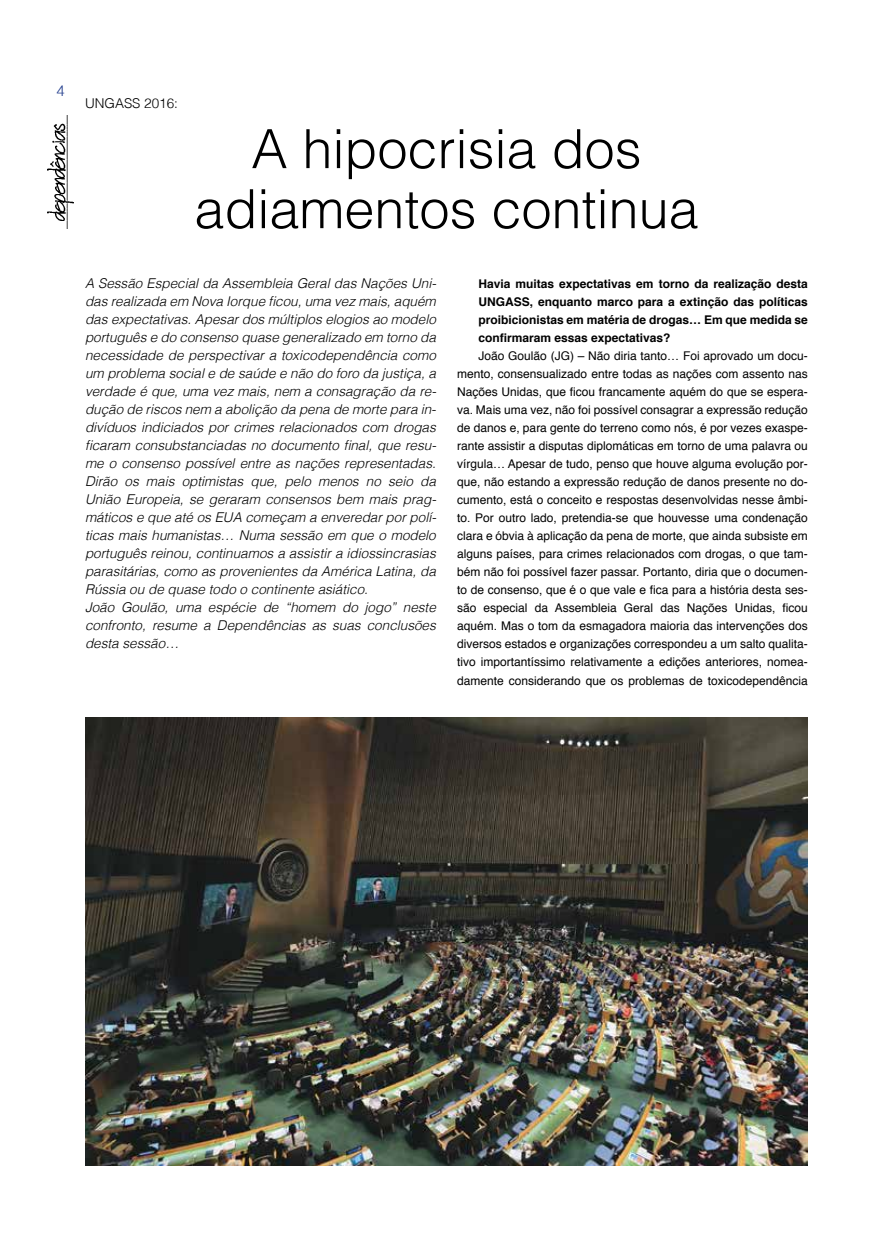
<style>
.page{position:relative;width:893px;height:1251px;background:#fff}
.page>*{position:absolute;margin:0;border:0;box-sizing:border-box;transform-origin:0 0}
.t1{font:300 54px/60px "Helvetica";color:#000;text-align:center}
.t2{font:300 15px "Helvetica";color:#25408f}
.t3{font:italic 300 13.5px/18px "Helvetica";color:#000}
.t4{font:300 13.5px "Helvetica";color:#000}
.t5{font:12px/18px "Helvetica";color:#000;text-align:justify}
.t6{font:700 12px/18px "Helvetica";color:#000;text-align:justify}
</style>
<div class="page">
<img style="left:48px;top:115px;width:25px;height:113px">
<img style="left:85px;top:717px;width:723px;height:448px">
<p class="t2" style="left:56px;top:78px;width:10px">4</p>
<p class="t4" style="left:85px;top:92px;width:95px">UNGASS 2016:</p>
<h1 class="t1" style="left:194px;top:115px;width:506px">A hipocrisia dos adiamentos continua</h1>
<p class="t3" style="left:85px;top:273px;width:353px">A Sessão Especial da Assembleia Geral das Nações Uni&shy;das realizada em Nova Iorque ficou, uma vez mais, aquém das expectativas. Apesar dos múltiplos elogios ao modelo português e do consenso quase generalizado em torno da necessidade de perspectivar a toxicodependência como um problema social e de saúde e não do foro da justiça, a verdade é que, uma vez mais, nem a consagração da re&shy;dução de riscos nem a abolição da pena de morte para in&shy;divíduos indiciados por crimes relacionados com drogas ficaram consubstanciadas no documento final, que resu&shy;me o consenso possível entre as nações representadas.<br>Dirão os mais optimistas que, pelo menos no seio da União Europeia, se geraram consensos bem mais prag&shy;máticos e que até os EUA começam a enveredar por polí&shy;ticas mais humanistas… Numa sessão em que o modelo português reinou, continuamos a assistir a idiossincrasias parasitárias, como as provenientes da América Latina, da Rússia ou de quase todo o continente asiático.<br>João Goulão, uma espécie de “homem do jogo” neste confronto, resume a Dependências as suas conclusões desta sessão…</p>
<p class="t6" style="left:478px;top:275px;width:331px">Havia muitas expectativas em torno da realização desta UNGASS, enquanto marco para a extinção das políticas proibicionistas em matéria de drogas… Em que medida se confirmaram essas expectativas?</p>
<p class="t5" style="left:457px;top:347px;width:352px;text-indent:21px">João Goulão (JG) – Não diria tanto… Foi aprovado um docu&shy;mento, consensualizado entre todas as nações com assento nas Nações Unidas, que ficou francamente aquém do que se espera&shy;va. Mais uma vez, não foi possível consagrar a expressão redução de danos e, para gente do terreno como nós, é por vezes exaspe&shy;rante assistir a disputas diplomáticas em torno de uma palavra ou vírgula… Apesar de tudo, penso que houve alguma evolução por&shy;que, não estando a expressão redução de danos presente no do&shy;cumento, está o conceito e respostas desenvolvidas nesse âmbi&shy;to. Por outro lado, pretendia-se que houvesse uma condenação clara e óbvia à aplicação da pena de morte, que ainda subsiste em alguns países, para crimes relacionados com drogas, o que tam&shy;bém não foi possível fazer passar. Portanto, diria que o documen&shy;to de consenso, que é o que vale e fica para a história desta ses&shy;são especial da Assembleia Geral das Nações Unidas, ficou aquém. Mas o tom da esmagadora maioria das intervenções dos diversos estados e organizações correspondeu a um salto qualita&shy;tivo importantíssimo relativamente a edições anteriores, nomea&shy;damente considerando que os problemas de toxicodependência</p>
</div>
